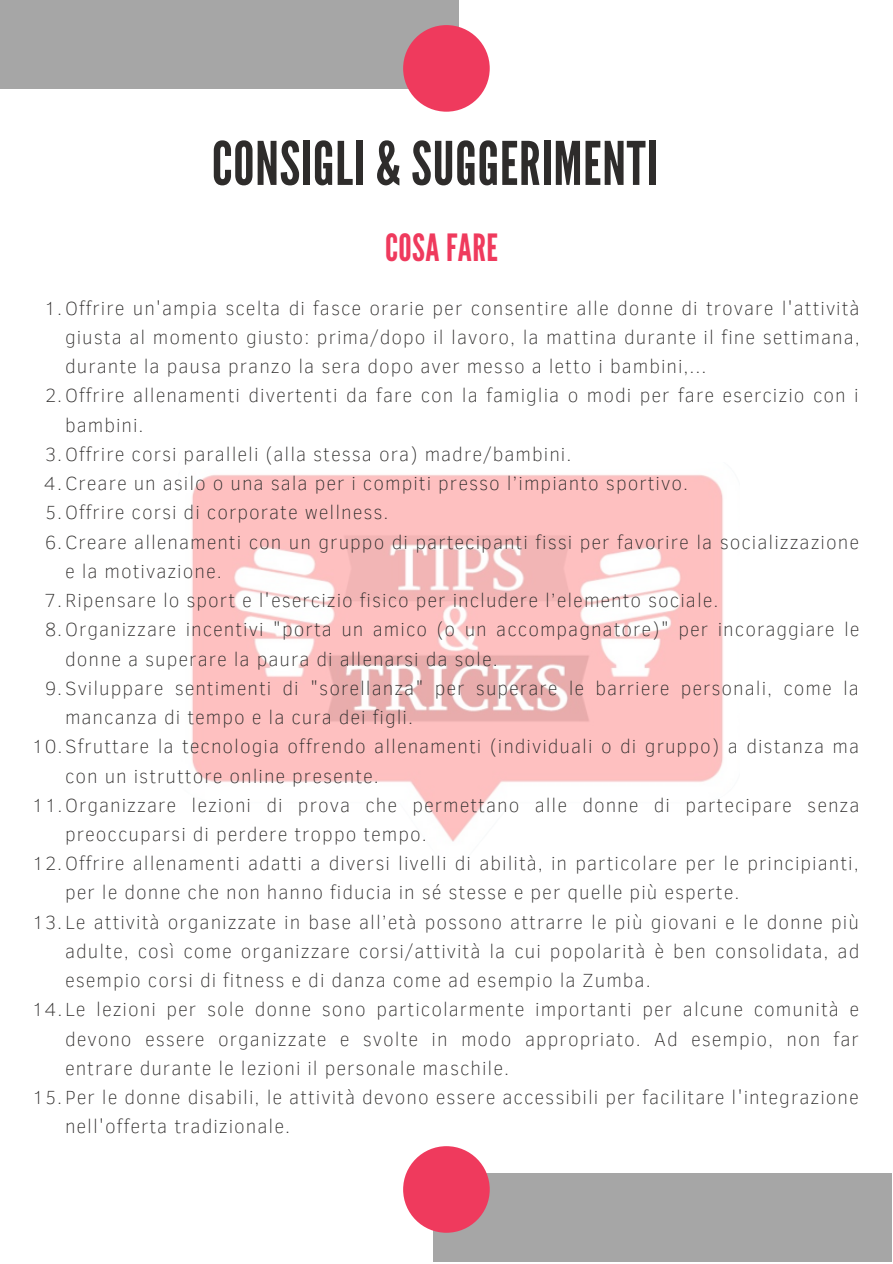
<style>
.page{position:relative;width:893px;height:1264px;background:#fff}
.page>*{position:absolute;margin:0;border:0;box-sizing:border-box;transform-origin:0 0}
.t1{font:60px "League Gothic";letter-spacing:.01em;color:#2e2c2b}
.t2{font:37.5px "League Gothic";letter-spacing:.01em;color:#ef3a5d}
.t3{font:100 19.5px "Clear Sans";letter-spacing:.05em;color:#2e2c2b}
</style>
<div class="page">
<div style="left:0;top:0;width:459px;height:89px;background:#a6a6a6"></div>
<div style="left:403px;top:25px;width:86px;height:87px;background:#ef3a5d;border-radius:50%"></div>
<img style="left:192px;top:475px;width:531px;height:367px">
<div style="left:433px;top:1173px;width:459px;height:88px;background:#a6a6a6"></div>
<div style="left:403px;top:1146px;width:86px;height:86px;background:#ef3a5d;border-radius:50%"></div>
<h1 class="t1" style="left:212px;top:129px;width:447px">CONSIGLI &amp; SUGGERIMENTI</h1>
<h2 class="t2" style="left:385px;top:225px;width:114px">COSA FARE</h2>
<p class="t3" style="left:44px;top:294px;width:816px">1.Offrire un'ampia scelta di fasce orarie per consentire alle donne di trovare l'attività</p>
<p class="t3" style="left:65px;top:323px;width:796px">giusta al momento giusto: prima/dopo il lavoro, la mattina durante il fine settimana,</p>
<p class="t3" style="left:65px;top:352px;width:643px">durante la pausa pranzo la sera dopo aver messo a letto i bambini,...</p>
<p class="t3" style="left:45px;top:381px;width:815px">2.Offrire allenamenti divertenti da fare con la famiglia o modi per fare esercizio con i</p>
<p class="t3" style="left:65px;top:410px;width:80px">bambini.</p>
<p class="t3" style="left:45px;top:440px;width:527px">3.Offrire corsi paralleli (alla stessa ora) madre/bambini.</p>
<p class="t3" style="left:44px;top:469px;width:645px">4.Creare un asilo o una sala per i compiti presso l’impianto sportivo.</p>
<p class="t3" style="left:45px;top:498px;width:345px">5.Offrire corsi di corporate wellness.</p>
<p class="t3" style="left:45px;top:527px;width:815px">6.Creare allenamenti con un gruppo di partecipanti fissi per favorire la socializzazione</p>
<p class="t3" style="left:65px;top:557px;width:158px">e la motivazione.</p>
<p class="t3" style="left:44px;top:586px;width:675px">7.Ripensare lo sport e l'esercizio fisico per includere l’elemento sociale.</p>
<p class="t3" style="left:45px;top:615px;width:816px">8.Organizzare incentivi "porta un amico (o un accompagnatore)" per incoraggiare le</p>
<p class="t3" style="left:65px;top:644px;width:434px">donne a superare la paura di allenarsi da sole.</p>
<p class="t3" style="left:45px;top:673px;width:815px">9.Sviluppare sentimenti di "sorellanza" per superare le barriere personali, come la</p>
<p class="t3" style="left:65px;top:703px;width:349px">mancanza di tempo e la cura dei figli.</p>
<p class="t3" style="left:32px;top:732px;width:828px">10.Sfruttare la tecnologia offrendo allenamenti (individuali o di gruppo) a distanza ma</p>
<p class="t3" style="left:65px;top:761px;width:315px">con un istruttore online presente.</p>
<p class="t3" style="left:32px;top:790px;width:829px">11.Organizzare lezioni di prova che permettano alle donne di partecipare senza</p>
<p class="t3" style="left:65px;top:820px;width:363px">preoccuparsi di perdere troppo tempo.</p>
<p class="t3" style="left:32px;top:849px;width:827px">12.Offrire allenamenti adatti a diversi livelli di abilità, in particolare per le principianti,</p>
<p class="t3" style="left:65px;top:878px;width:675px">per le donne che non hanno fiducia in sé stesse e per quelle più esperte.</p>
<p class="t3" style="left:32px;top:907px;width:828px">13.Le attività organizzate in base all’età possono attrarre le più giovani e le donne più</p>
<p class="t3" style="left:65px;top:936px;width:795px">adulte, così come organizzare corsi/attività la cui popolarità è ben consolidata, ad</p>
<p class="t3" style="left:65px;top:966px;width:587px">esempio corsi di fitness e di danza come ad esempio la Zumba.</p>
<p class="t3" style="left:32px;top:995px;width:828px">14.Le lezioni per sole donne sono particolarmente importanti per alcune comunità e</p>
<p class="t3" style="left:65px;top:1024px;width:795px">devono essere organizzate e svolte in modo appropriato. Ad esempio, non far</p>
<p class="t3" style="left:65px;top:1053px;width:445px">entrare durante le lezioni il personale maschile.</p>
<p class="t3" style="left:32px;top:1083px;width:828px">15.Per le donne disabili, le attività devono essere accessibili per facilitare l'integrazione</p>
<p class="t3" style="left:65px;top:1112px;width:226px">nell'offerta tradizionale.</p>
</div>
